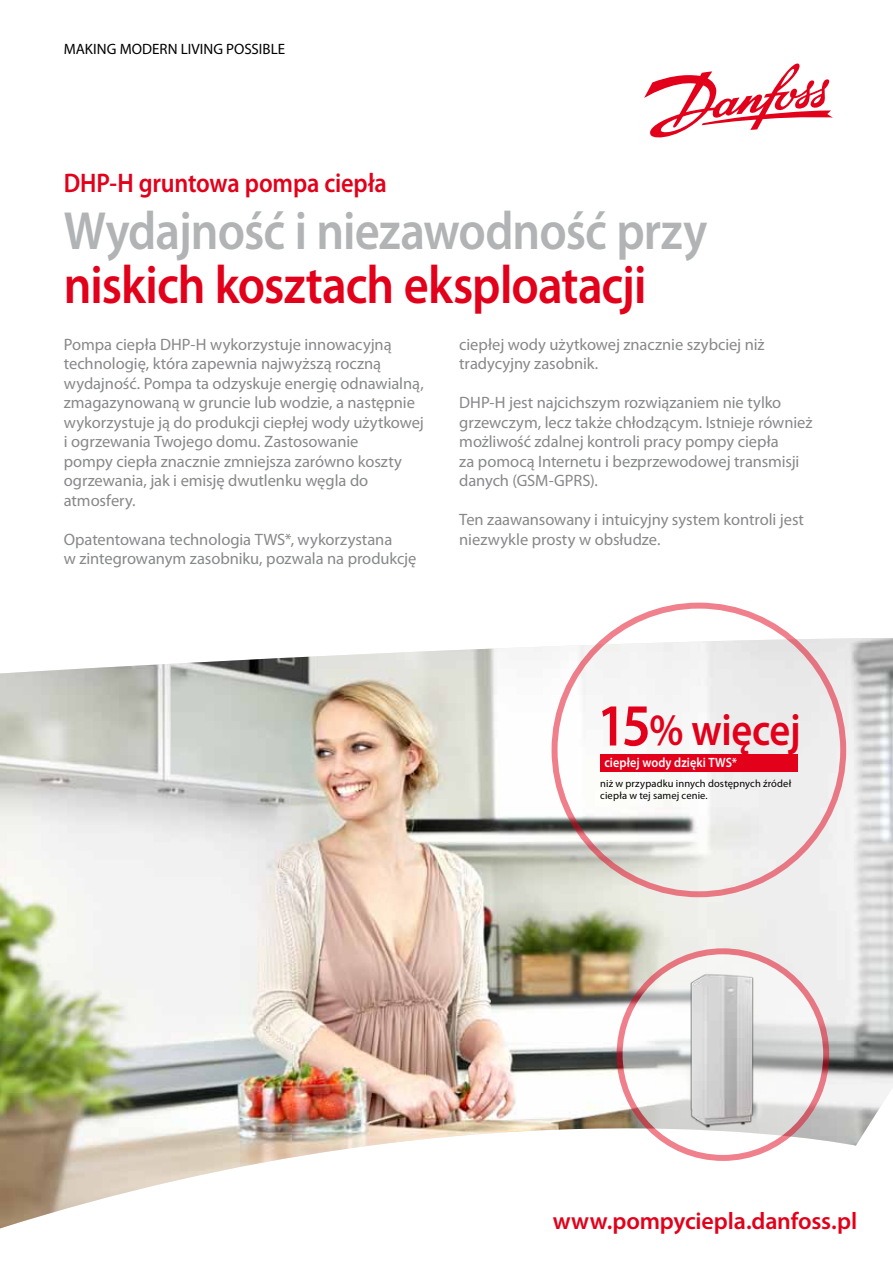
<style>
.page{position:relative;width:893px;height:1263px;background:#fff}
.page>*{position:absolute;margin:0;border:0;box-sizing:border-box;transform-origin:0 0}
.t1{font:600 54px "Myriad Pro";letter-spacing:-.02em;color:#e2001a;scale:.9 1}
.t2{font:600 54px "Myriad Pro";letter-spacing:-.02em;color:#b1b3b4;scale:.9 1}
.t3{font:600 45px "Myriad Pro";letter-spacing:-.01em;color:#e2001a;scale:.9 1}
.t4{font:600 27px "Myriad Pro";letter-spacing:-.01em;color:#e2001a;scale:.9 1}
.t5{font:600 24px "Myriad Pro";letter-spacing:-.005em;color:#e2001a}
.t6{font:16.5px/19.5px "Myriad Pro";letter-spacing:-.005em;color:#87888a}
.t7{font:15px "Myriad Pro";color:#000}
.t8{font:600 13.5px "Myriad Pro";letter-spacing:.01em;color:#fff;scale:.9 1}
.t9{font:10.5px/12px "Myriad Pro";letter-spacing:.015em;color:#000}
.s1{font-size:60px}
</style>
<div class="page">
<img style="left:0;top:638px;width:893px;height:590px">
<svg style="left:620px;top:951px;width:206px;height:207px"></svg>
<div style="left:617px;top:948px;width:212px;height:213px;border:6px solid #e2001a;border-radius:50%"></div>
<div style="left:600px;top:754px;width:197px;height:17px;background:#e2001a"></div>
<img style="left:684px;top:969px;width:77px;height:162px">
<svg style="left:644px;top:63px;width:189px;height:75px"></svg>
<p class="t7" style="left:64px;top:39px;width:223px">MAKING MODERN LIVING POSSIBLE</p>
<h3 class="t4" style="left:64px;top:165px;width:360px">DHP-H gruntowa pompa ciepła</h3>
<h1 class="t2" style="left:64px;top:197px;width:717px">Wydajność i niezawodność przy</h1>
<h1 class="t1" style="left:64px;top:251px;width:649px">niskich kosztach eksploatacji</h1>
<p class="t6" style="left:64px;top:334px;width:362px">Pompa ciepła DHP-H wykorzystuje innowacyjną technologię, która zapewnia najwyższą roczną wydajność. Pompa ta odzyskuje energię odnawialną, zmagazynowaną w gruncie lub wodzie, a następnie wykorzystuje ją do produkcji ciepłej wody użytkowej i ogrzewania Twojego domu. Zastosowanie<br>pompy ciepła znacznie zmniejsza zarówno koszty ogrzewania, jak i emisję dwutlenku węgla do atmosfery.</p>
<p class="t6" style="left:64px;top:529px;width:354px">Opatentowana technologia TWS*, wykorzystana<br>w zintegrowanym zasobniku, pozwala na produkcję</p>
<p class="t6" style="left:459px;top:334px;width:307px">ciepłej wody użytkowej znacznie szybciej niż tradycyjny zasobnik.</p>
<p class="t6" style="left:459px;top:393px;width:355px">DHP-H jest najcichszym rozwiązaniem nie tylko grzewczym, lecz także chłodzącym. Istnieje również możliwość zdalnej kontroli pracy pompy ciepła<br>za pomocą Internetu i bezprzewodowej transmisji danych (GSM-GPRS).</p>
<p class="t6" style="left:459px;top:510px;width:346px">Ten zaawansowany i intuicyjny system kontroli jest niezwykle prosty w obsłudze.</p>
<h2 class="t3" style="left:597px;top:702px;width:228px"><span class="s1">15</span>% więcej</h2>
<p class="t8" style="left:604px;top:754px;width:149px">ciepłej wody dzięki TWS*</p>
<p class="t9" style="left:600px;top:778px;width:193px">niż w przypadku innych dostępnych źródeł ciepła w tej samej cenie.</p>
<h3 class="t5" style="left:553px;top:1205px;width:306px">www.pompyciepla.danfoss.pl</h3>
</div>
